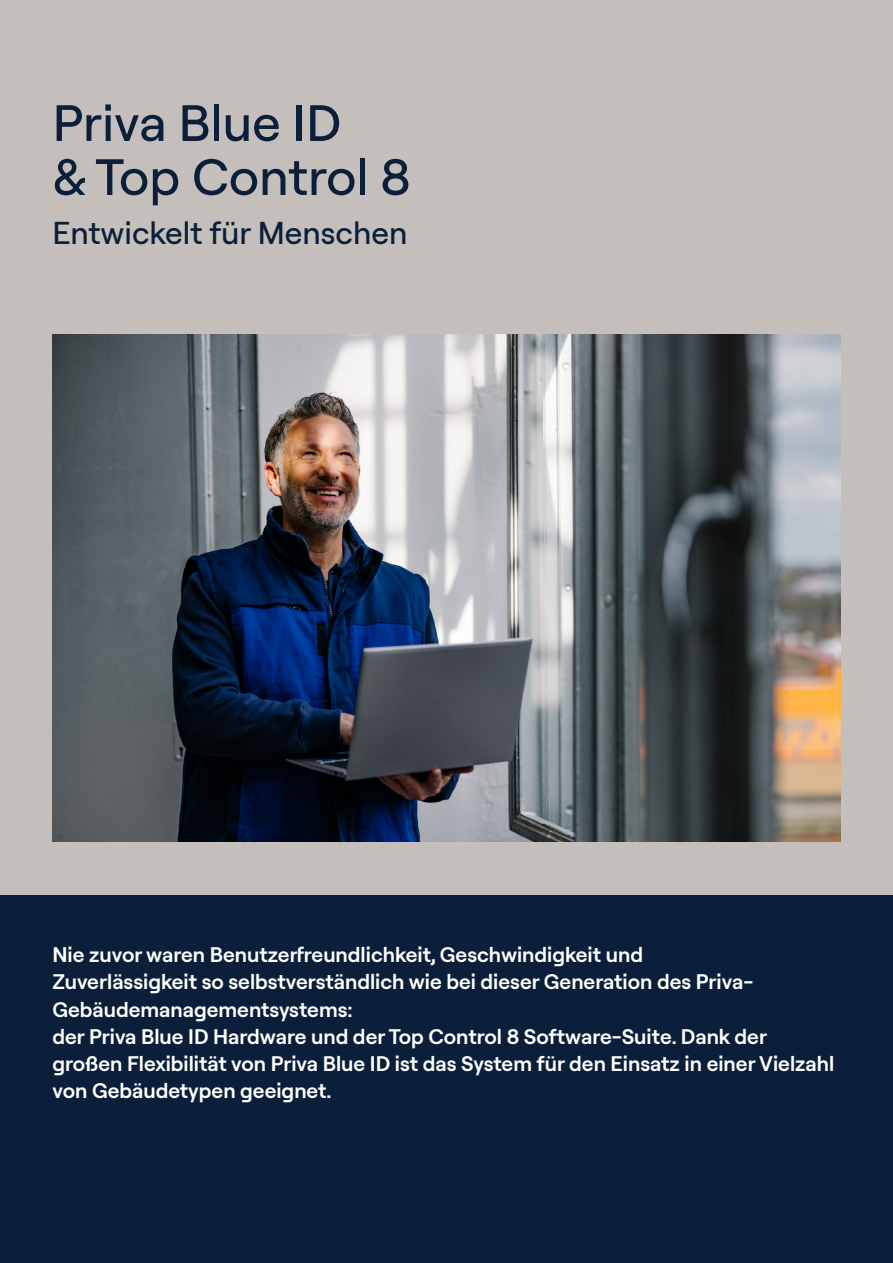
<style>
.page{position:relative;width:893px;height:1263px;background:#fff}
.page>*{position:absolute;margin:0;border:0;box-sizing:border-box;transform-origin:0 0}
.t1{font:500 51px "Roobert PRO";color:#0b1f3a}
.t2{font:500 31.5px "Roobert PRO";color:#0b1f3a}
.intro{font:600 21px/27.3px "Roobert PRO";color:#fff}
</style>
<div class="page">
<div style="left:0;top:884px;width:893px;height:379px;background:#0b1f3a"></div>
<div style="left:0;top:0;width:893px;height:895px;background:#c4bfba"></div>
<img style="left:53px;top:335px;width:787px;height:507px">
<p class="t1" style="left:53px;top:87px;width:290px">Priva Blue ID</p>
<p class="t1" style="left:53px;top:141px;width:360px">&amp; Top Control 8</p>
<p class="t2" style="left:53px;top:211px;width:356px">Entwickelt für Menschen</p>
<p class="intro" style="left:53px;top:939px;width:702px">Nie zuvor waren Benutzerfreundlichkeit, Geschwindigkeit und<br>Zuverlässigkeit so selbstverständlich wie bei dieser Generation des Priva-<br>Gebäudemanagementsystems:</p>
<p class="intro" style="left:53px;top:1021px;width:783px">der Priva Blue ID Hardware und der Top Control 8 Software-Suite. Dank der großen Flexibilität von Priva Blue ID ist das System für den Einsatz in einer Vielzahl von Gebäudetypen geeignet.</p>
</div>
